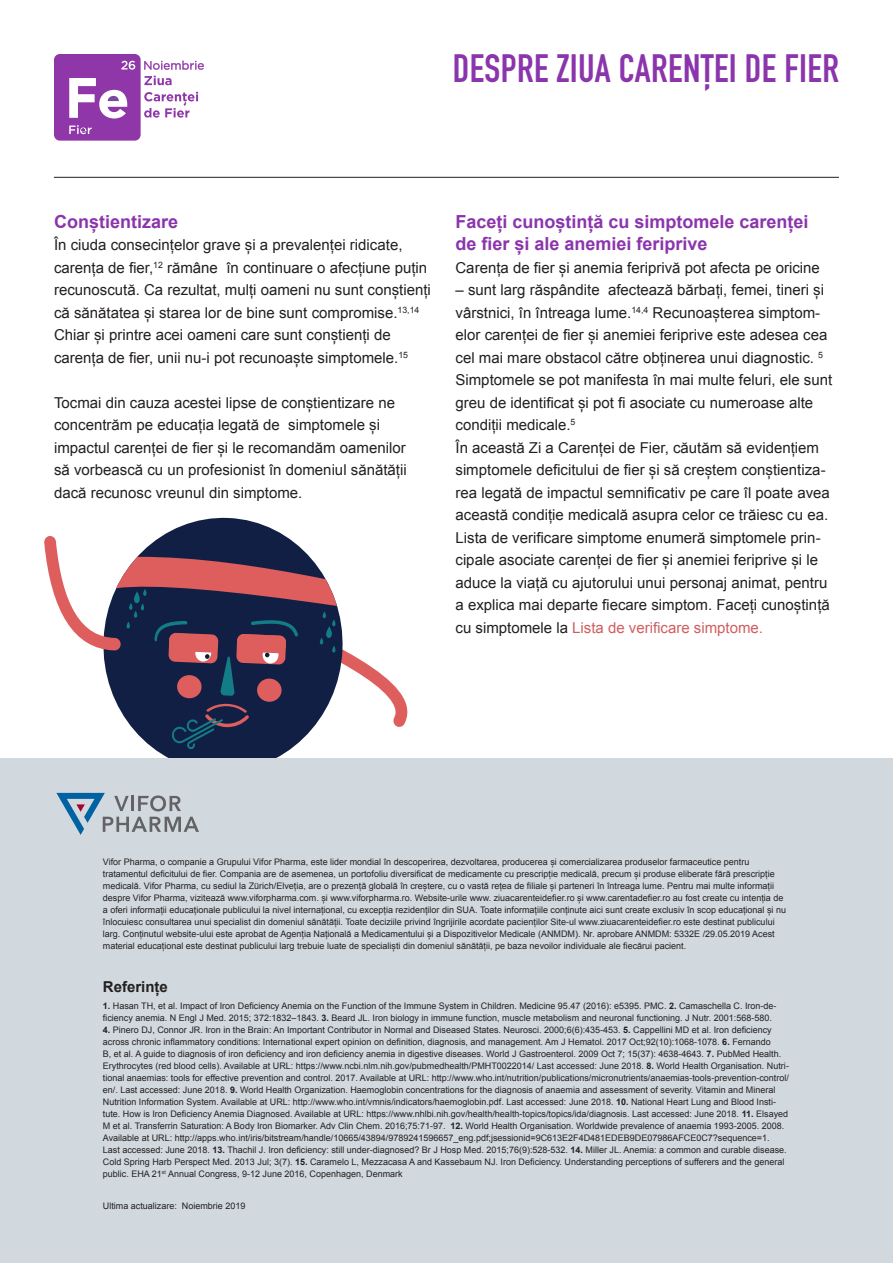
<style>
.page{position:relative;width:893px;height:1263px;background:#fff}
.page>*{position:absolute;margin:0;border:0;box-sizing:border-box;transform-origin:0 0}
.t1{font:700 39px "DIN Condensed";letter-spacing:.01em;color:#8b35ac}
.t2{font:700 18px/22.5px "Arial";color:#8b35ac}
.t3{font:15px/22.5px "Arial";color:#231f20}
.t4{font:700 15px "Arial";color:#231f20}
.t5{font:9px/12px "Arial";color:#231f20}
.s1{color:#cf5e60}
.s2{font-weight:700}
</style>
<div class="page">
<hr style="left:54px;top:177px;width:785px;height:1px;background:#231f20">
<svg style="left:154px;top:517px;width:137px;height:241px;fill:#121f45"></svg>
<svg style="left:44px;top:536px;width:364px;height:213px"></svg>
<div style="left:257px;top:678px;width:25px;height:24px;background:#de5e5e;border-radius:50%"></div>
<div style="left:177px;top:675px;width:25px;height:23px;background:#de5e5e;border-radius:50%"></div>
<div style="left:0;top:758px;width:893px;height:505px;background:#d2d9de"></div>
<svg style="left:56px;top:755px;width:155px;height:80px"></svg>
<svg style="left:54px;top:54px;width:150px;height:87px"></svg>
<p class="t1" style="left:453px;top:42px;width:388px">DESPRE ZIUA CARENȚEI DE FIER</p>
<p class="t2" style="left:54px;top:211px;width:126px">Conștientizare</p>
<p class="t3" style="left:54px;top:234px;width:378px">În ciuda consecințelor grave și a prevalenței ridicate, carența de fier,<sup>12</sup> rămâne în continuare o afecțiune puțin recunoscută. Ca rezultat, mulți oameni nu sunt conștienți că sănătatea și starea lor de bine sunt compromise.<sup>13,14<br></sup>Chiar și printre acei oameni care sunt conștienți de carența de fier, unii nu-i pot recunoaște simptomele.<sup>15</sup></p>
<p class="t3" style="left:54px;top:391px;width:354px">Tocmai din cauza acestei lipse de conștientizare ne concentrăm pe educația legată de simptomele și impactul carenței de fier și le recomandăm oamenilor să vorbească cu un profesionist în domeniul sănătății dacă recunosc vreunul din simptome.</p>
<p class="t2" style="left:455px;top:211px;width:355px">Faceți cunoștință cu simptomele carenței de fier și ale anemiei feriprive</p>
<p class="t3" style="left:455px;top:256px;width:366px">Carența de fier și anemia feriprivă pot afecta pe oricine</p>
<p class="t3" style="left:455px;top:279px;width:378px">– sunt larg răspândite afectează bărbați, femei, tineri și vârstnici, în întreaga lume.<sup>14,4</sup> Recunoașterea simptom&shy;elor carenței de fier și anemiei feriprive este adesea cea cel mai mare obstacol către obținerea unui diagnostic. <sup>5<br></sup>Simptomele se pot manifesta în mai multe feluri, ele sunt greu de identificat și pot fi asociate cu numeroase alte condiții medicale.<sup>5</sup></p>
<p class="t3" style="left:455px;top:436px;width:376px">În această Zi a Carenței de Fier, căutăm să evidențiem simptomele deficitului de fier și să creștem conștientiza&shy;rea legată de impactul semnificativ pe care îl poate avea această condiție medicală asupra celor ce trăiesc cu ea.</p>
<p class="t3" style="left:455px;top:526px;width:376px">Lista de verificare simptome enumeră simptomele prin&shy;cipale asociate carenței de fier și anemiei feriprive și le aduce la viață cu ajutorului unui personaj animat, pentru a explica mai departe fiecare simptom. Faceți cunoștință cu simptomele la <span class="s1">Lista de verificare simptome.</span></p>
<p class="t5" style="left:103px;top:856px;width:685px">Vifor Pharma, o companie a Grupului Vifor Pharma, este lider mondial în descoperirea, dezvoltarea, producerea și comercializarea produselor farmaceutice pentru tratamentul deficitului de fier. Compania are de asemenea, un portofoliu diversificat de medicamente cu prescripție medicală, precum și produse eliberate fără prescripție medicală. Vifor Pharma, cu sediul la Zürich/Elveția, are o prezență globală în creștere, cu o vastă rețea de filiale și parteneri în întreaga lume. Pentru mai multe informații despre Vifor Pharma, vizitează www.viforpharma.com. și www.viforpharma.ro. Website-urile www. ziuacarenteidefier.ro și www.carentadefier.ro au fost create cu intenția de a oferi informații educaționale publicului la nivel internațional, cu excepția rezidenților din SUA. Toate informațiile conținute aici sunt create exclusiv în scop educațional și nu înlocuiesc consultarea unui specialist din domeniul sănătății. Toate deciziile privind îngrijirile acordate pacienților Site-ul www.ziuacarenteidefier.ro este destinat publicului larg. Conținutul website-ului este aprobat de Agenția Națională a Medicamentului și a Dispozitivelor Medicale (ANMDM). Nr. aprobare ANMDM: 5332E /29.05.2019 Acest material educațional este destinat publicului larg trebuie luate de specialiști din domeniul sănătății, pe baza nevoilor individuale ale fiecărui pacient.</p>
<p class="t4" style="left:103px;top:977px;width:67px">Referințe</p>
<p class="t5" style="left:103px;top:1000px;width:675px"><span class="s2">1.</span> Hasan TH, et al. Impact of Iron Deficiency Anemia on the Function of the Immune System in Children. Medicine 95.47 (2016): e5395. PMC. <span class="s2">2.</span> Camaschella C. Iron-de&shy;ficiency anemia. N Engl J Med. 2015; 372:1832–1843. <span class="s2">3.</span> Beard JL. Iron biology in immune function, muscle metabolism and neuronal functioning. J Nutr. 2001:568-580.</p>
<p class="t5" style="left:103px;top:1024px;width:688px"><span class="s2">4.</span> Pinero DJ, Connor JR. Iron in the Brain: An Important Contributor in Normal and Diseased States. Neurosci. 2000;6(6):435-453. <span class="s2">5.</span> Cappellini MD et al. Iron deficiency across chronic inflammatory conditions: International expert opinion on definition, diagnosis, and management. Am J Hematol. 2017 Oct;92(10):1068-1078. <span class="s2">6.</span> Fernando<br>B, et al. A guide to diagnosis of iron deficiency and iron deficiency anemia in digestive diseases. World J Gastroenterol. 2009 Oct 7; 15(37): 4638-4643. <span class="s2">7.</span> PubMed Health.<br>Erythrocytes (red blood cells). Available at URL: https://www.ncbi.nlm.nih.gov/pubmedhealth/PMHT0022014/ Last accessed: June 2018. <span class="s2">8.</span> World Health Organisation. Nutri&shy;tional anaemias: tools for effective prevention and control. 2017. Available at URL: http://www.who.int/nutrition/publications/micronutrients/anaemias-tools-prevention-control/ en/. Last accessed: June 2018. <span class="s2">9.</span> World Health Organization. Haemoglobin concentrations for the diagnosis of anaemia and assessment of severity. Vitamin and Mineral Nutrition Information System. Available at URL: http://www.who.int/vmnis/indicators/haemoglobin.pdf. Last accessed: June 2018. <span class="s2">10.</span> National Heart Lung and Blood Insti&shy;tute. How is Iron Deficiency Anemia Diagnosed. Available at URL: https://www.nhlbi.nih.gov/health/health-topics/topics/ida/diagnosis. Last accessed: June 2018. <span class="s2">11.</span> Elsayed M et al. Transferrin Saturation: A Body Iron Biomarker. Adv Clin Chem. 2016;75:71-97. <span class="s2">12.</span> World Health Organisation. Worldwide prevalence of anaemia 1993-2005. 2008.<br>Available at URL: http://apps.who.int/iris/bitstream/handle/10665/43894/9789241596657_eng.pdf;jsessionid=9C613E2F4D481EDEB9DE07986AFCE0C7?sequence=1.<br>Last accessed: June 2018. <span class="s2">13.</span> Thachil J. Iron deficiency: still under-diagnosed? Br J Hosp Med. 2015;76(9):528-532. <span class="s2">14.</span> Miller JL. Anemia: a common and curable disease.<br>Cold Spring Harb Perspect Med. 2013 Jul; 3(7). <span class="s2">15.</span> Caramelo L, Mezzacasa A and Kassebaum NJ. Iron Deficiency. Understanding perceptions of sufferers and the general public. EHA 21<sup>st</sup> Annual Congress, 9-12 June 2016, Copenhagen, Denmark</p>
<p class="t5" style="left:103px;top:1200px;width:144px">Ultima actualizare: Noiembrie 2019</p>
</div>
